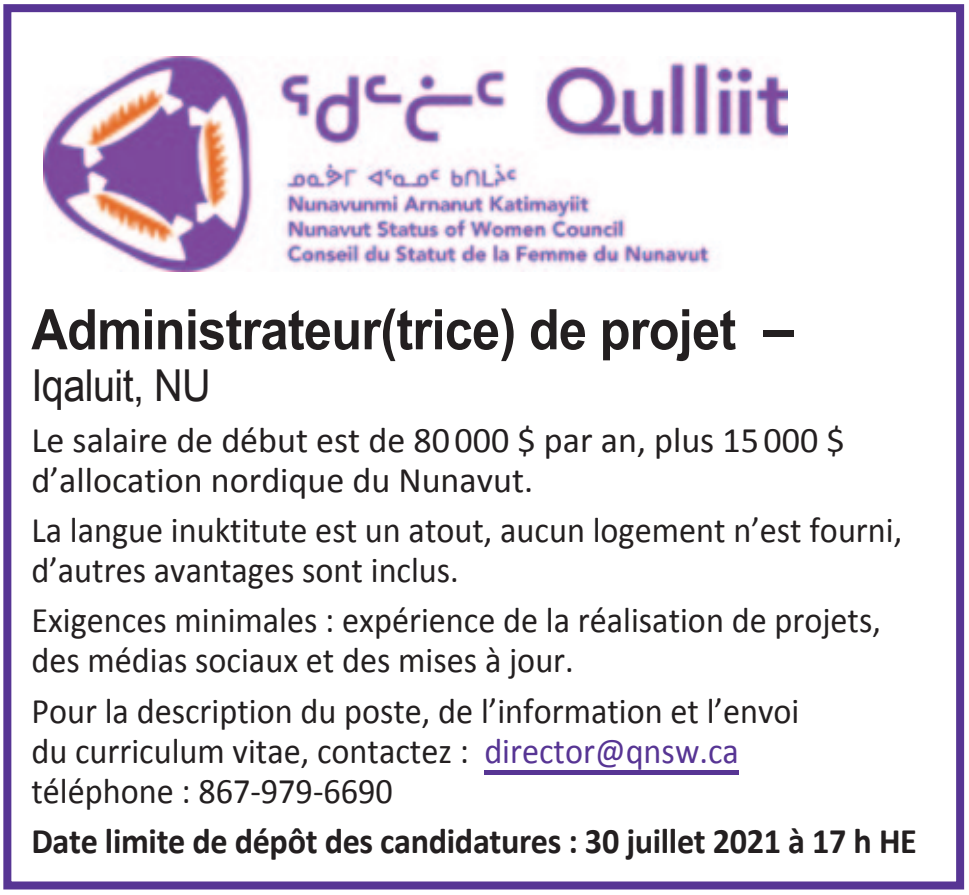
<style>
.page{position:relative;width:969px;height:895px;background:#fff}
.page>*{position:absolute;margin:0;border:0;box-sizing:border-box;transform-origin:0 0}
.t1{font:700 56px "Arial";letter-spacing:-.015em;color:#231f20;scale:.9 1}
.t2{font:44px "Arial";letter-spacing:-.015em;color:#231f20;scale:.9 1}
.t3{font:36px/40px "Calibri";color:#231f20;scale:.95 1}
.t4{font:36px/40px "Calibri";color:#231f20}
.t5{font:700 36px "Calibri";letter-spacing:-.01em;color:#231f20;scale:.95 1}
.s1{font-size:60px}
.s2{color:#573594}
</style>
<div class="page">
<div style="left:3px;top:4px;width:960px;height:885px;border:8px solid #573594"></div>
<img style="left:43px;top:56px;width:744px;height:215px">
<hr style="left:484px;top:770px;width:254px;height:4px;background:#573594">
<h1 class="t1" style="left:31px;top:298px;width:847px">Administrateur(trice) de projet <span class="s1">–</span></h1>
<p class="t2" style="left:31px;top:361px;width:201px">Iqaluit, NU</p>
<p class="t4" style="left:31px;top:419px;width:814px">Le salaire de début est de 80 000 $ par an, plus 15 000 $ d’allocation nordique du Nunavut.</p>
<p class="t3" style="left:31px;top:509px;width:917px">La langue inuktitute est un atout, aucun logement n’est fourni, d’autres avantages sont inclus.</p>
<p class="t3" style="left:31px;top:600px;width:895px">Exigences minimales : expérience de la réalisation de projets, des médias sociaux et des mises à jour.</p>
<p class="t3" style="left:31px;top:690px;width:809px">Pour la description du poste, de l’information et l’envoi du curriculum vitae, contactez : <span class="s2">director@qnsw.ca </span>téléphone : 867‐979‐6690</p>
<p class="t5" style="left:31px;top:818px;width:933px">Date limite de dépôt des candidatures : 30 juillet 2021 à 17 h HE</p>
</div>
